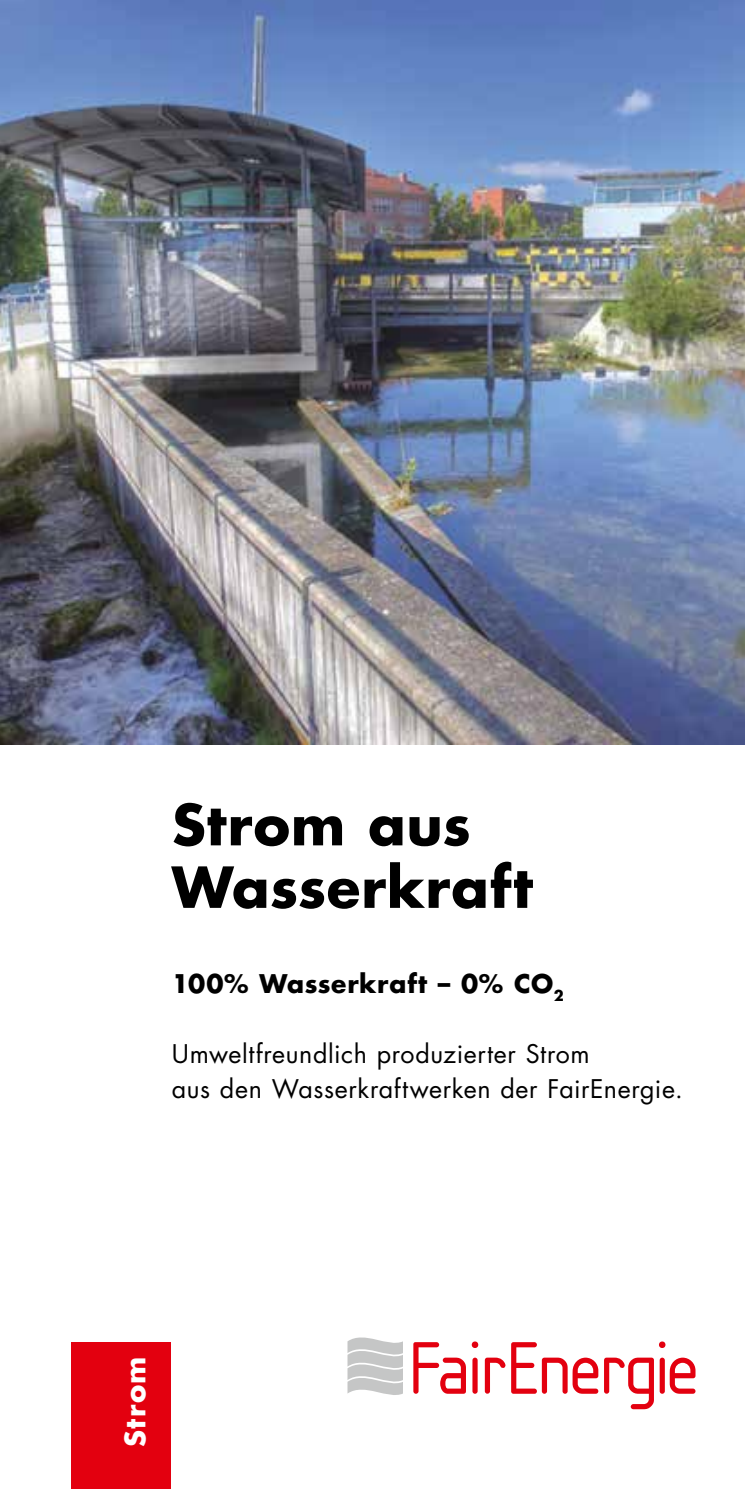
<style>
.page{position:relative;width:745px;height:1489px;background:#fff}
.page>*{position:absolute;margin:0;border:0;box-sizing:border-box;transform-origin:0 0}
.t1{font:700 55px/62.5px "Futura";letter-spacing:.015em;color:#000}
.t2{font:700 27.5px "Futura";letter-spacing:.055em;color:#fff}
.t3{font:25px/35px "Futura";letter-spacing:.025em;color:#000}
.t4{font:700 25px "Futura";letter-spacing:.025em;color:#000}
</style>
<div class="page">
<img style="left:0;top:0;width:744px;height:744px">
<div style="left:71px;top:1342px;width:99px;height:146px;background:#e3000f"></div>
<svg style="left:347px;top:1337px;width:56px;height:58px"></svg>
<svg style="left:413px;top:1342px;width:52px;height:51px"></svg>
<svg style="left:471px;top:1341px;width:7px;height:52px"></svg>
<svg style="left:484px;top:1357px;width:21px;height:36px"></svg>
<svg style="left:511px;top:1341px;width:184px;height:67px"></svg>
<h1 class="t1" style="left:172px;top:791px;width:362px">Strom aus<br>Wasserkraft</h1>
<p class="t4" style="left:172px;top:966px;width:393px">100% Wasserkraft – 0% CO<sub>2</sub></p>
<p class="t3" style="left:172px;top:1035px;width:512px">Umweltfreundlich produzierter Strom<br>aus den Wasserkraftwerken der FairEnergie.</p>
<p class="t2" style="left:116px;top:1446px;width:92px;rotate:-90deg">Strom</p>
</div>
